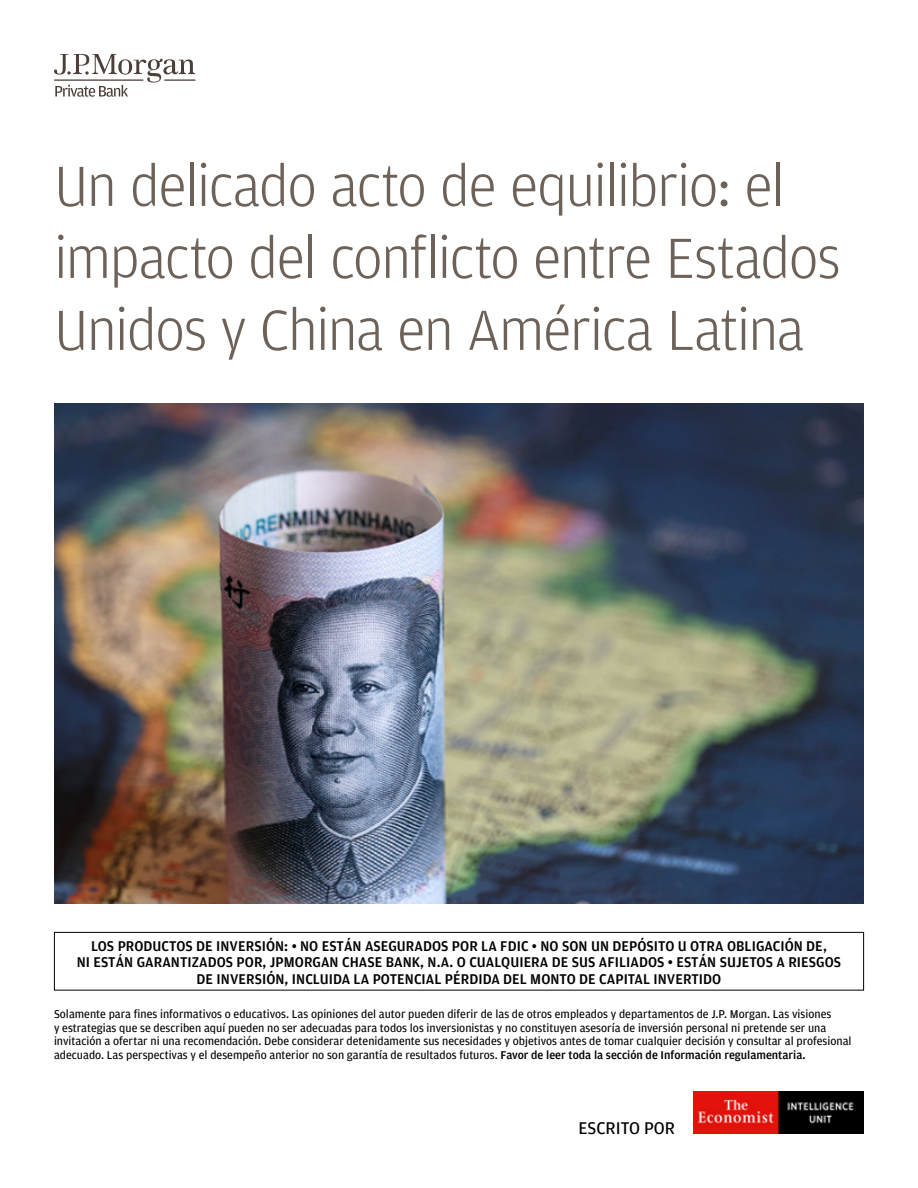
<style>
.page{position:relative;width:918px;height:1188px;background:#fff}
.page>*{position:absolute;margin:0;border:0;box-sizing:border-box;transform-origin:0 0}
.t1{font:300 60px/72px "Amplitude";letter-spacing:-.03em;color:#6d625a}
.t2{font:18px "Amplitude";color:#000}
.t3{font:500 15px/16.5px "Amplitude";letter-spacing:.005em;color:#000;text-align:center}
.t4{font:12px/13.5px "Amplitude";color:#000}
.s1{font-weight:500}
</style>
<div class="page">
<svg style="left:54px;top:54px;width:141px;height:43px"></svg>
<hr style="left:54px;top:79px;width:89px;height:2px;background:#4c3f3a">
<hr style="left:164px;top:79px;width:32px;height:2px;background:#4c3f3a">
<img style="left:54px;top:404px;width:810px;height:499px">
<div style="left:54px;top:932px;width:810px;height:59px;border:1px solid #000"></div>
<img style="left:693px;top:1091px;width:171px;height:43px">
<h1 class="t1" style="left:54px;top:148px;width:788px">Un delicado acto de equilibrio: el impacto del conflicto entre Estados<br>Unidos y China en América Latina</h1>
<p class="t3" style="left:77px;top:937px;width:766px">LOS PRODUCTOS DE INVERSIÓN: • NO ESTÁN ASEGURADOS POR LA FDIC • NO SON UN DEPÓSITO U OTRA OBLIGACIÓN DE,<br>NI ESTÁN GARANTIZADOS POR, JPMORGAN CHASE BANK, N.A. O CUALQUIERA DE SUS AFILIADOS • ESTÁN SUJETOS A RIESGOS<br>DE INVERSIÓN, INCLUIDA LA POTENCIAL PÉRDIDA DEL MONTO DE CAPITAL INVERTIDO</p>
<p class="t4" style="left:54px;top:1007px;width:799px">Solamente para fines informativos o educativos. Las opiniones del autor pueden diferir de las de otros empleados y departamentos de J.P. Morgan. Las visiones<br>y estrategias que se describen aquí pueden no ser adecuadas para todos los inversionistas y no constituyen asesoría de inversión personal ni pretende ser una invitación a ofertar ni una recomendación. Debe considerar detenidamente sus necesidades y objetivos antes de tomar cualquier decisión y consultar al profesional adecuado. Las perspectivas y el desempeño anterior no son garantía de resultados futuros. <span class="s1">Favor de leer toda la sección de Información regulamentaria.</span></p>
<h2 class="t2" style="left:579px;top:1117px;width:98px">ESCRITO POR</h2>
</div>
